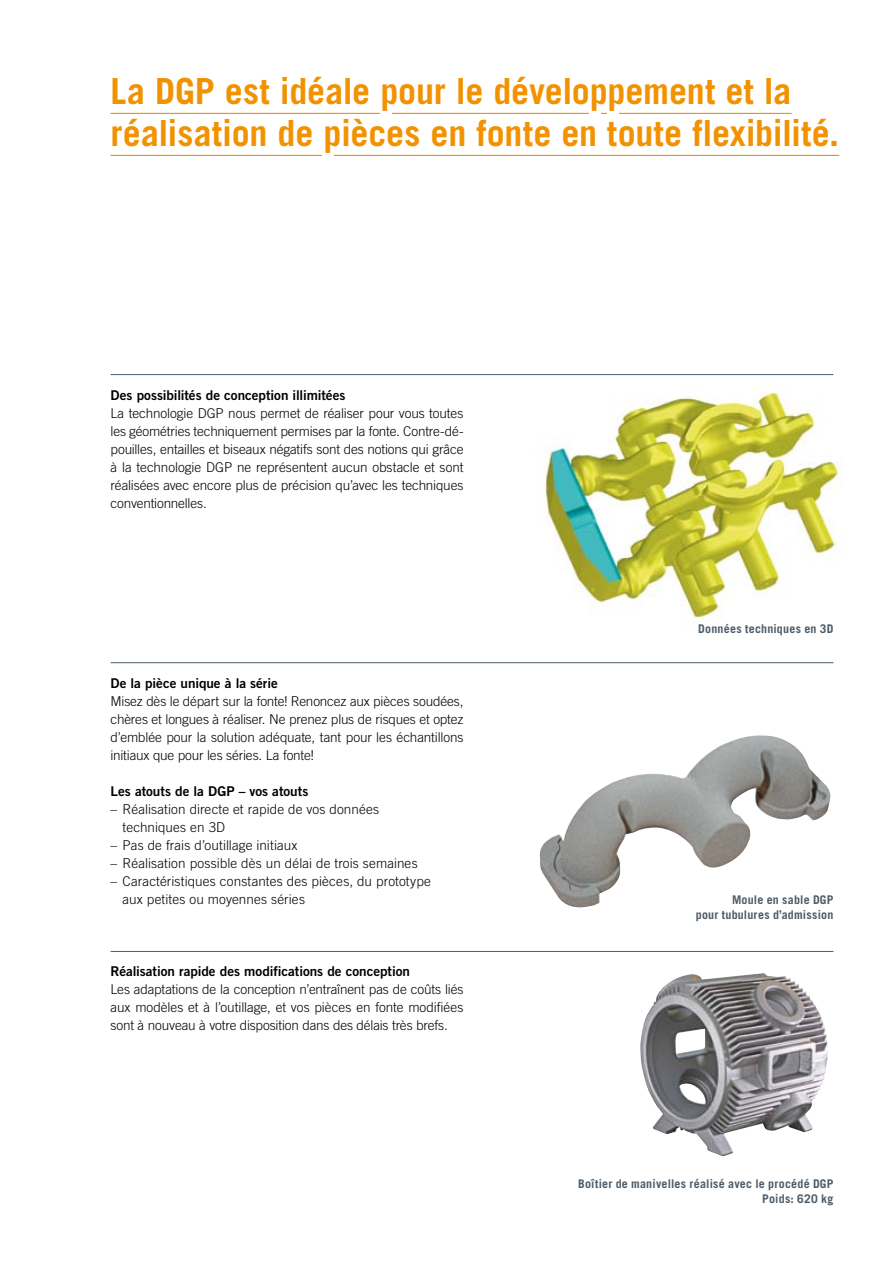
<style>
.page{position:relative;width:893px;height:1263px;background:#fff}
.page>*{position:absolute;margin:0;border:0;box-sizing:border-box;transform-origin:0 0}
.t1{font:700 36px/42px "Trade Gothic";letter-spacing:-.005em;color:#f39200}
.t2{font:300 13.5px/18px "Trade Gothic";letter-spacing:.005em;color:#000;text-align:justify}
.t3{font:13.5px "Trade Gothic Bold Two";letter-spacing:-.005em;color:#000}
.t4{font:700 12px/15px "Trade Gothic";letter-spacing:.02em;color:#4d5c68;text-align:right}
</style>
<div class="page">
<hr style="left:111px;top:374px;width:722px;height:1px;background:#4d5c68">
<hr style="left:111px;top:662px;width:722px;height:1px;background:#4d5c68">
<hr style="left:111px;top:951px;width:722px;height:1px;background:#4d5c68">
<img style="left:539px;top:735px;width:292px;height:173px">
<img style="left:640px;top:973px;width:188px;height:183px">
<img style="left:545px;top:390px;width:297px;height:230px">
<hr style="left:111px;top:113px;width:681px;height:1px;background:#f39200">
<hr style="left:111px;top:155px;width:728px;height:1px;background:#f39200">
<div style="left:380px;top:112px;width:12px;height:6px;background:#fff"></div>
<div style="left:607px;top:112px;width:12px;height:6px;background:#fff"></div>
<div style="left:589px;top:112px;width:12px;height:6px;background:#fff"></div>
<div style="left:322px;top:154px;width:12px;height:6px;background:#fff"></div>
<h1 class="t1" style="left:111px;top:70px;width:730px">La DGP est idéale pour le développement et la réalisation de pièces en fonte en toute flexibilité.</h1>
<p class="t3" style="left:111px;top:387px;width:236px">Des possibilités de conception illimitées</p>
<p class="t2" style="left:111px;top:404px;width:354px">La technologie DGP nous permet de réaliser pour vous toutes les géométries techniquement permises par la fonte. Contre-dé&shy;pouilles, entailles et biseaux négatifs sont des notions qui grâce à la technologie DGP ne représentent aucun obstacle et sont réalisées avec encore plus de précision qu’avec les techniques conventionnelles.</p>
<p class="t3" style="left:111px;top:675px;width:169px">De la pièce unique à la série</p>
<p class="t2" style="left:111px;top:692px;width:354px">Misez dès le départ sur la fonte! Renoncez aux pièces soudées, chères et longues à réaliser. Ne prenez plus de risques et optez d’emblée pour la solution adéquate, tant pour les échantillons initiaux que pour les séries. La fonte!</p>
<p class="t3" style="left:111px;top:783px;width:199px">Les atouts de la DGP – vos atouts</p>
<p class="t2" style="left:123px;top:800px;width:258px;text-indent:-12px">– Réalisation directe et rapide de vos données techniques en 3D</p>
<p class="t2" style="left:111px;top:836px;width:188px">– Pas de frais d’outillage initiaux</p>
<p class="t2" style="left:111px;top:854px;width:309px">– Réalisation possible dès un délai de trois semaines</p>
<p class="t2" style="left:123px;top:872px;width:310px;text-indent:-12px">– Caractéristiques constantes des pièces, du prototype aux petites ou moyennes séries</p>
<p class="t3" style="left:111px;top:963px;width:301px">Réalisation rapide des modifications de conception</p>
<p class="t2" style="left:111px;top:980px;width:354px">Les adaptations de la conception n’entraînent pas de coûts liés aux modèles et à l’outillage, et vos pièces en fonte modifiées sont à nouveau à votre disposition dans des délais très brefs.</p>
<p class="t4" style="left:698px;top:621px;width:137px">Données techniques en 3D</p>
<p class="t4" style="left:696px;top:892px;width:139px">Moule en sable DGP<br>pour tubulures d’admission</p>
<p class="t4" style="left:578px;top:1175px;width:257px">Boîtier de manivelles réalisé avec le procédé DGP<br>Poids: 620 kg</p>
</div>
